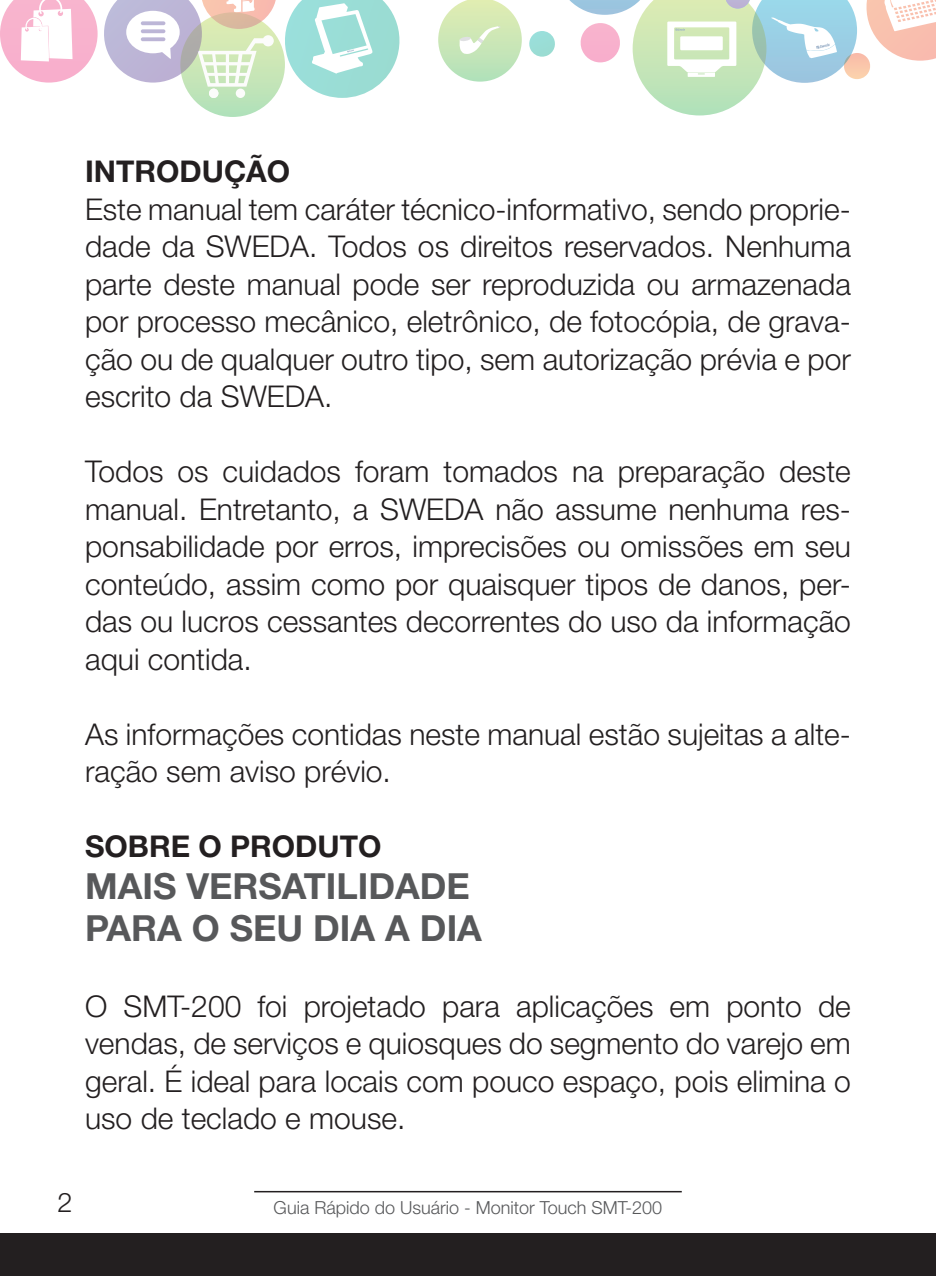
<style>
.page{position:relative;width:936px;height:1276px;background:#fff}
.page>*{position:absolute;margin:0;border:0;box-sizing:border-box;transform-origin:0 0}
.t1{font:700 36px "Helvetica Neue";color:#57585a}
.t2{font:300 30px/37.5px "Helvetica Neue";color:#231f20;text-align:justify}
.t3{font:700 30px "Helvetica Neue";color:#231f20}
.t4{font:300 27px "Helvetica Neue";color:#231f20}
.t5{font:300 18px "Helvetica Neue";color:#57585a}
</style>
<div class="page">
<div style="left:180px;top:12px;width:105px;height:105px;background:#b6e2b9;border-radius:52px"></div>
<div style="left:438px;top:0;width:83px;height:82px;background:linear-gradient(to bottom,#e1ecb1,#b6e2bd);border-radius:42px"></div>
<svg style="left:459px;top:26px;width:41px;height:28px"></svg>
<svg style="left:0;top:0;width:400px;height:98px"></svg>
<svg style="left:529px;top:0;width:406px;height:115px"></svg>
<div style="left:0;top:1233px;width:935px;height:43px;background:#231f20"></div>
<hr style="left:254px;top:1191px;width:427px;height:1px;background:#231f20">
<p class="t3" style="left:85px;top:153px;width:206px">INTRODUÇÃO</p>
<p class="t2" style="left:85px;top:190px;width:767px">Este manual tem caráter técnico-informativo, sendo proprie&shy;dade da SWEDA. Todos os direitos reservados. Nenhuma parte deste manual pode ser reproduzida ou armazenada por processo mecânico, eletrônico, de fotocópia, de grava&shy;ção ou de qualquer outro tipo, sem autorização prévia e por escrito da SWEDA.</p>
<p class="t2" style="left:85px;top:452px;width:767px">Todos os cuidados foram tomados na preparação deste manual. Entretanto, a SWEDA não assume nenhuma res&shy;ponsabilidade por erros, imprecisões ou omissões em seu conteúdo, assim como por quaisquer tipos de danos, per&shy;das ou lucros cessantes decorrentes do uso da informação aqui contida.</p>
<p class="t2" style="left:85px;top:715px;width:767px">As informações contidas neste manual estão sujeitas a alte&shy;ração sem aviso prévio.</p>
<p class="t3" style="left:85px;top:828px;width:298px">SOBRE O PRODUTO</p>
<p class="t1" style="left:85px;top:864px;width:386px">MAIS VERSATILIDADE</p>
<p class="t1" style="left:85px;top:906px;width:398px">PARA O SEU DIA A DIA</p>
<p class="t2" style="left:85px;top:986px;width:767px">O SMT-200 foi projetado para aplicações em ponto de vendas, de serviços e quiosques do segmento do varejo em geral. É ideal para locais com pouco espaço, pois elimina o uso de teclado e mouse.</p>
<p class="t4" style="left:58px;top:1186px;width:17px">2</p>
<p class="t5" style="left:273px;top:1196px;width:390px">Guia Rápido do Usuário - Monitor Touch SMT-200</p>
</div>
